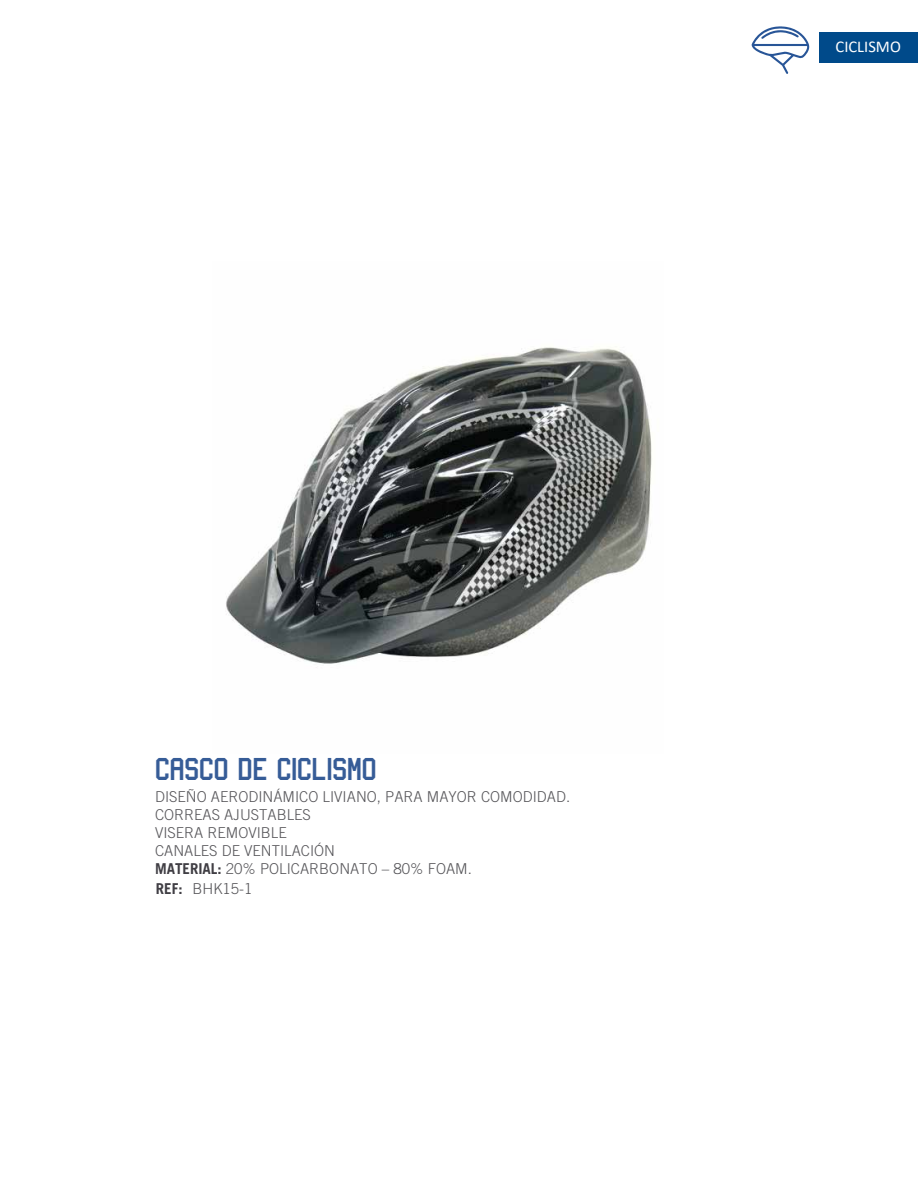
<style>
.page{position:relative;width:918px;height:1188px;background:#fff}
.page>*{position:absolute;margin:0;border:0;box-sizing:border-box;transform-origin:0 0}
.t1{font:33.45px "Sports Jersey";color:#365c97}
.t2{font:16.5px "Calibri";color:#fff}
.t3{font:300 15px/18px "Trade Gothic LT Std";color:#565559}
.s1{font-weight:700;color:#403e44}
</style>
<div class="page">
<img style="left:226px;top:347px;width:426px;height:317px">
<div style="left:820px;top:32px;width:98px;height:30px;background:#004a8a"></div>
<svg style="left:752px;top:26px;width:58px;height:48px"></svg>
<p class="t2" style="left:836px;top:35px;width:67px">CICLISMO</p>
<h1 class="t1" style="left:155px;top:758px;width:223px">CASCO DE CICLISMO</h1>
<p class="t3" style="left:155px;top:787px;width:417px">DISEÑO AERODINÁMICO LIVIANO, PARA MAYOR COMODIDAD.<br>CORREAS AJUSTABLES<br>VISERA REMOVIBLE<br>CANALES DE VENTILACIÓN<br><span class="s1">MATERIAL:</span> 20% POLICARBONATO – 80% FOAM.</p>
<p class="t3" style="left:156px;top:880px;width:98px"><span class="s1">REF:</span> BHK15-1</p>
</div>
